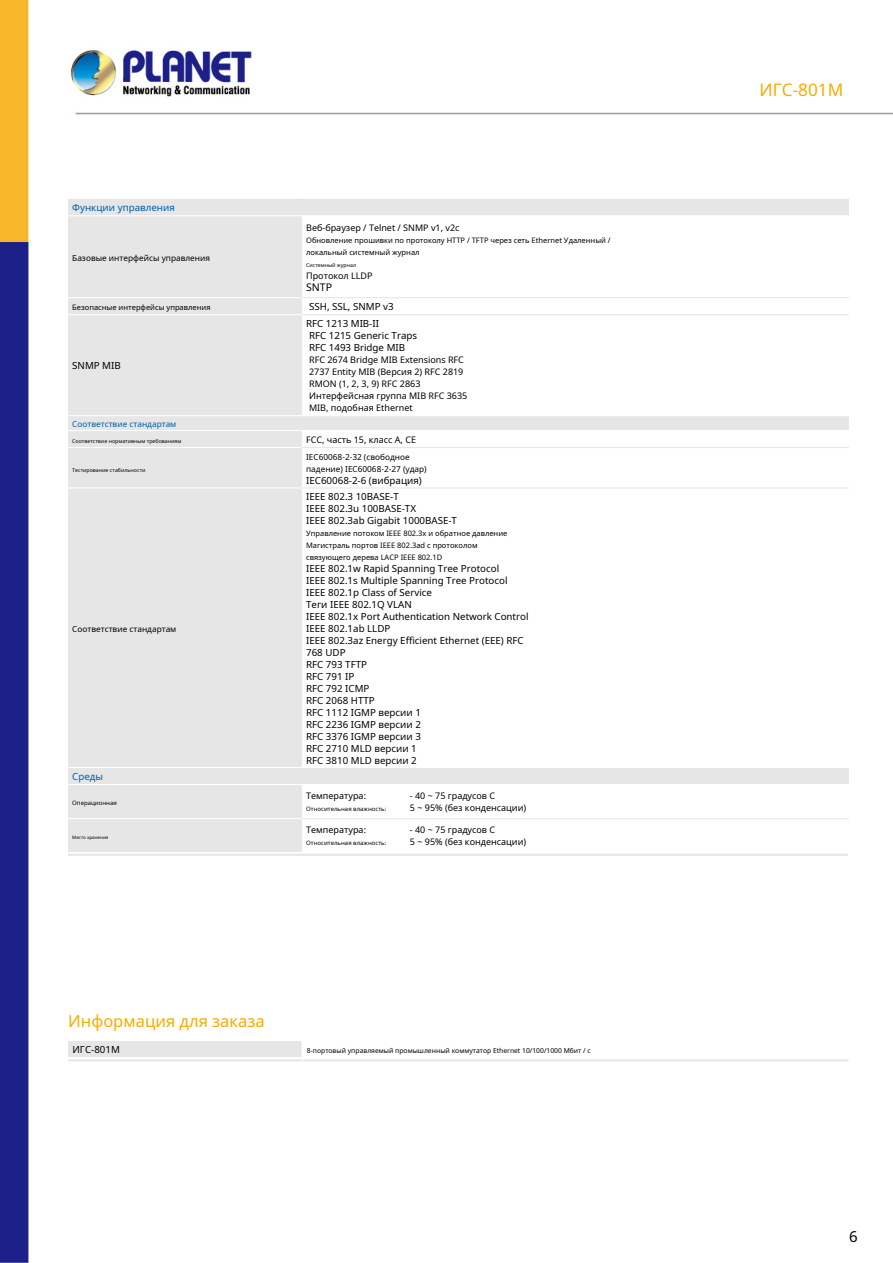
<style>
.page{position:relative;width:893px;height:1263px;background:#fff}
.page>*{position:absolute;margin:0;border:0;box-sizing:border-box;transform-origin:0 0}
.t1{font:17.25px "Noto Sans";color:#f7ac00}
.t2{font:16.5px "Noto Sans";color:#f7ac00}
.t3{font:15px "Noto Sans";color:#000}
.t4{font:10.5px "Noto Sans";color:#000}
.t5{font:9.75px/12px "Noto Sans";color:#000}
.t6{font:9.75px "Noto Sans";color:#005ea6}
.t7{font:9px/12px "Noto Sans";color:#000}
.t8{font:8.25px/12px "Noto Sans";color:#000}
.t9{font:8.25px "Noto Sans";color:#005ea6}
.t10{font:7.5px/12px "Noto Sans";color:#000}
.t11{font:6.75px "Noto Sans";color:#000}
.t12{font:6px "Noto Sans";color:#000}
.t13{font:5.25px "Noto Sans";color:#000}
.t14{font:4.5px "Noto Sans";color:#000}
</style>
<div class="page">
<img style="left:0;top:0;width:893px;height:1263px">
<div style="left:68px;top:198px;width:781px;height:18px;background:#e6e6e6"></div>
<div style="left:68px;top:216px;width:234px;height:636px;background:#e6e6e6"></div>
<svg style="left:302px;top:216px;width:547px;height:636px"></svg>
<hr style="left:68px;top:818px;width:234px;height:1px;background:#fff">
<hr style="left:68px;top:852px;width:234px;height:1px;background:#fff">
<hr style="left:302px;top:852px;width:547px;height:1px;background:#fff">
<hr style="left:68px;top:198px;width:234px;height:1px;background:#fff">
<hr style="left:302px;top:198px;width:547px;height:1px;background:#fff">
<hr style="left:68px;top:215px;width:234px;height:1px;background:#fff">
<hr style="left:302px;top:215px;width:547px;height:1px;background:#fff">
<hr style="left:68px;top:297px;width:234px;height:1px;background:#fff">
<hr style="left:68px;top:314px;width:234px;height:1px;background:#fff">
<hr style="left:68px;top:447px;width:234px;height:1px;background:#fff">
<hr style="left:302px;top:297px;width:547px;height:1px;background:#e6e6e6">
<hr style="left:302px;top:314px;width:547px;height:1px;background:#e6e6e6">
<hr style="left:68px;top:415px;width:234px;height:1px;background:#fff">
<hr style="left:302px;top:415px;width:547px;height:1px;background:#fff">
<hr style="left:68px;top:430px;width:234px;height:1px;background:#fff">
<hr style="left:302px;top:430px;width:547px;height:1px;background:#fff">
<hr style="left:302px;top:818px;width:547px;height:1px;background:#e6e6e6">
<hr style="left:68px;top:767px;width:234px;height:1px;background:#fff">
<hr style="left:302px;top:767px;width:547px;height:1px;background:#fff">
<hr style="left:68px;top:784px;width:234px;height:1px;background:#fff">
<hr style="left:302px;top:784px;width:547px;height:1px;background:#fff">
<hr style="left:68px;top:487px;width:234px;height:1px;background:#fff">
<hr style="left:302px;top:447px;width:547px;height:1px;background:#e6e6e6">
<hr style="left:302px;top:487px;width:547px;height:1px;background:#e6e6e6">
<hr style="left:68px;top:854px;width:780px;height:2px;background:#e6e6e6">
<div style="left:68px;top:1040px;width:234px;height:17px;background:#e6e6e6"></div>
<div style="left:302px;top:1040px;width:547px;height:17px;background:#fff"></div>
<hr style="left:68px;top:1040px;width:234px;height:1px;background:#fff">
<hr style="left:68px;top:1057px;width:234px;height:1px;background:#fff">
<hr style="left:302px;top:1057px;width:547px;height:1px;background:#fff">
<hr style="left:68px;top:1059px;width:234px;height:2px;background:#e6e6e6">
<hr style="left:303px;top:1059px;width:545px;height:2px;background:#e6e6e6">
<p class="t6" style="left:72px;top:200px;width:104px">Функции управления</p>
<p class="t8" style="left:72px;top:251px;width:139px">Базовые интерфейсы управления</p>
<p class="t7" style="left:306px;top:221px;width:155px">Веб-браузер / Telnet / SNMP v1, v2c</p>
<p class="t10" style="left:306px;top:234px;width:306px">Обновление прошивки по протоколу HTTP / TFTP через сеть Ethernet Удаленный / локальный системный журнал</p>
<p class="t13" style="left:306px;top:261px;width:51px">Системный журнал</p>
<p class="t7" style="left:306px;top:269px;width:68px">Протокол LLDP</p>
<p class="t4" style="left:306px;top:279px;width:27px">SNTP</p>
<p class="t10" style="left:72px;top:301px;width:140px">Безопасные интерфейсы управления</p>
<p class="t5" style="left:306px;top:298px;width:89px;line-height:17px">SSH, SSL, SNMP v3<br>RFC 1213 MIB-II</p>
<p class="t5" style="left:309px;top:329px;width:110px">RFC 1215 Generic Traps<br>RFC 1493 Bridge MIB</p>
<p class="t7" style="left:309px;top:353px;width:160px">RFC 2674 Bridge MIB Extensions RFC<br>2737 Entity MIB (Версия 2) RFC 2819<br>RMON (1, 2, 3, 9) RFC 2863<br>Интерфейсная группа MIB RFC 3635<br>MIB, подобная Ethernet</p>
<p class="t5" style="left:72px;top:359px;width:50px">SNMP MIB</p>
<p class="t9" style="left:72px;top:418px;width:106px">Соответствие стандартам</p>
<p class="t13" style="left:72px;top:437px;width:111px">Соответствие нормативным требованиям</p>
<p class="t7" style="left:306px;top:433px;width:111px">FCC, часть 15, класс A, CE</p>
<p class="t8" style="left:306px;top:450px;width:122px">IEC60068-2-32 (свободное падение) IEC60068-2-27 (удар)</p>
<p class="t5" style="left:306px;top:474px;width:117px">IEC60068-2-6 (вибрация)</p>
<p class="t13" style="left:72px;top:466px;width:75px">Тестирование стабильности</p>
<p class="t8" style="left:72px;top:622px;width:106px">Соответствие стандартам</p>
<p class="t6" style="left:72px;top:769px;width:32px">Среды</p>
<p class="t12" style="left:72px;top:799px;width:46px">Операционная</p>
<p class="t14" style="left:72px;top:835px;width:38px">Место хранения</p>
<p class="t5" style="left:306px;top:490px;width:152px">IEEE 802.3 10BASE-T<br>IEEE 802.3u 100BASE-TX<br>IEEE 802.3ab Gigabit 1000BASE-T</p>
<p class="t10" style="left:306px;top:527px;width:203px">Управление потоком IEEE 802.3x и обратное давление<br>Магистраль портов IEEE 802.3ad с протоколом связующего дерева LACP IEEE 802.1D</p>
<p class="t5" style="left:306px;top:562px;width:224px">IEEE 802.1w Rapid Spanning Tree Protocol<br>IEEE 802.1s Multiple Spanning Tree Protocol<br>IEEE 802.1p Class of Service<br>Теги IEEE 802.1Q VLAN<br>IEEE 802.1x Port Authentication Network Control<br>IEEE 802.1ab LLDP<br>IEEE 802.3az Energy Efficient Ethernet (EEE) RFC<br>768 UDP<br>RFC 793 TFTP<br>RFC 791 IP<br>RFC 792 ICMP<br>RFC 2068 HTTP<br>RFC 1112 IGMP версии 1<br>RFC 2236 IGMP версии 2<br>RFC 3376 IGMP версии 3<br>RFC 2710 MLD версии 1<br>RFC 3810 MLD версии 2</p>
<p class="t7" style="left:306px;top:790px;width:61px">Температура:</p>
<p class="t12" style="left:306px;top:805px;width:82px">Относительная влажность:</p>
<p class="t7" style="left:306px;top:824px;width:61px">Температура:</p>
<p class="t12" style="left:306px;top:839px;width:82px">Относительная влажность:</p>
<p class="t7" style="left:410px;top:790px;width:118px">- 40 ~ 75 градусов C<br>5 ~ 95% (без конденсации)</p>
<p class="t7" style="left:410px;top:824px;width:118px">- 40 ~ 75 градусов C<br>5 ~ 95% (без конденсации)</p>
<h2 class="t2" style="left:68px;top:1009px;width:198px">Информация для заказа</h2>
<p class="t5" style="left:72px;top:1043px;width:49px">ИГС-801М</p>
<p class="t11" style="left:307px;top:1045px;width:285px">8-портовый управляемый промышленный коммутатор Ethernet 10/100/1000 Мбит / с</p>
<h1 class="t1" style="left:759px;top:78px;width:85px">ИГС-801М</h1>
<h3 class="t3" style="left:849px;top:1225px;width:10px">6</h3>
</div>
